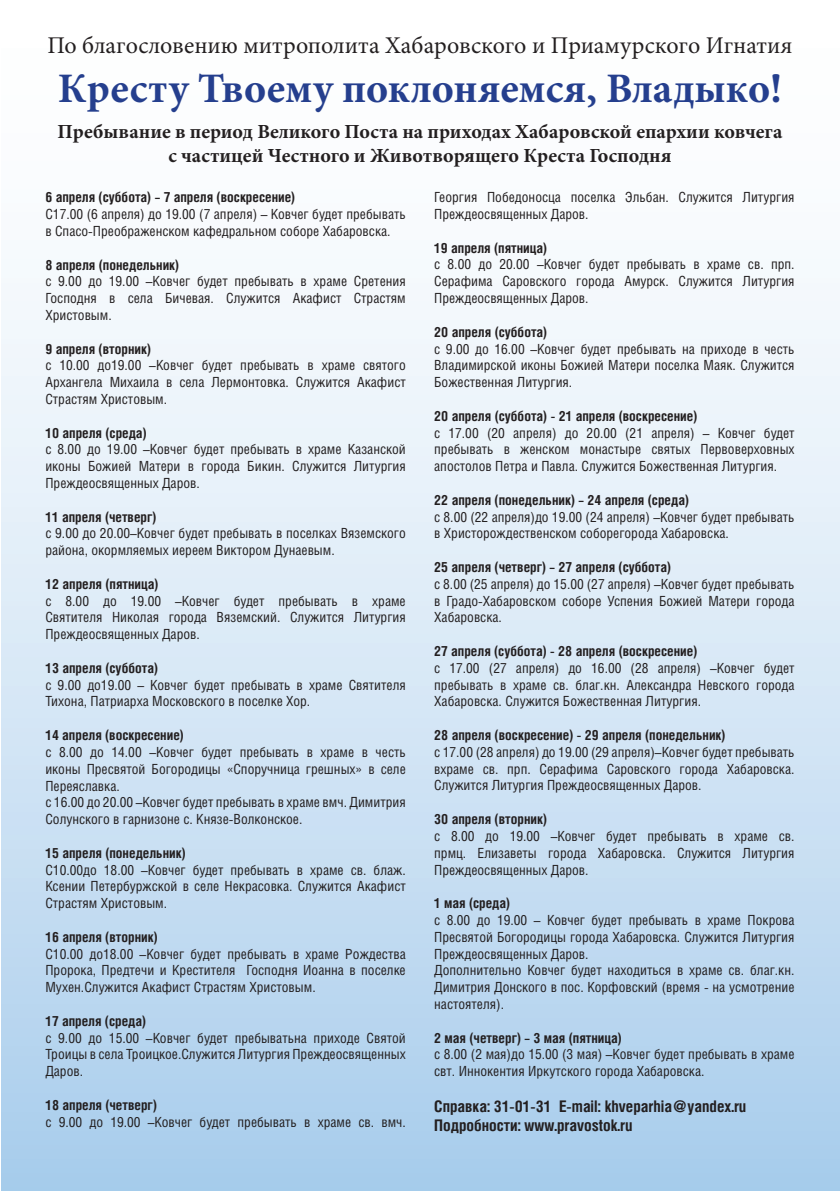
<style>
.page{position:relative;width:840px;height:1191px;background:#fff}
.page>*{position:absolute;margin:0;border:0;box-sizing:border-box;transform-origin:0 0}
.t1{font:700 42px "Minion Pro";color:#253f8e}
.t2{font:24px "Minion Pro";color:#231f20}
.t3{font:700 20px/24px "Minion Pro";color:#231f20;text-align:center}
.t4{font:700 16px/19.2px "Helios Cond C";color:#231f20}
.t5{font:14px/16.8px "Helios Cond C";color:#231f20;text-align:justify}
.t6{font:700 14px "Helios Cond C";color:#231f20}
</style>
<div class="page">
<div style="left:1px;top:1px;width:838px;height:1190px;background:linear-gradient(to bottom,#fff,#adcfed)"></div>
<h2 class="t2" style="left:47px;top:29px;width:746px">По благословению митрополита Хабаровского и Приамурского Игнатия</h2>
<h1 class="t1" style="left:58px;top:59px;width:725px">Кресту Твоему поклоняемся, Владыко!</h1>
<h3 class="t3" style="left:57px;top:120px;width:726px">Пребывание в период Великого Поста на приходах Хабаровской епархии ковчега с частицей Честного и Животворящего Креста Господня</h3>
<p class="t6" style="left:45px;top:189px;width:251px">6 апреля (суббота) – 7 апреля (воскресение)</p>
<p class="t5" style="left:45px;top:205px;width:362px">С17.00 (6 апреля) до 19.00 (7 апреля) – Ковчег будет пребывать в Спасо-Преображенском кафедральном соборе Хабаровска.</p>
<p class="t6" style="left:45px;top:256px;width:135px">8 апреля (понедельник)</p>
<p class="t5" style="left:45px;top:273px;width:361px">с 9.00 до 19.00 –Ковчег будет пребывать в храме Сретения Господня в села Бичевая. Служится Акафист Страстям Христовым.</p>
<p class="t6" style="left:45px;top:340px;width:107px">9 апреля (вторник)</p>
<p class="t5" style="left:45px;top:357px;width:362px">с 10.00 до19.00 –Ковчег будет пребывать в храме святого Архангела Михаила в села Лермонтовка. Служится Акафист Страстям Христовым.</p>
<p class="t6" style="left:45px;top:424px;width:103px">10 апреля (среда)</p>
<p class="t5" style="left:45px;top:441px;width:362px">с 8.00 до 19.00 –Ковчег будет пребывать в храме Казанской иконы Божией Матери в города Бикин. Служится Литургия Преждеосвященных Даров.</p>
<p class="t6" style="left:45px;top:508px;width:113px">11 апреля (четверг)</p>
<p class="t5" style="left:45px;top:525px;width:362px">с 9.00 до 20.00–Ковчег будет пребывать в поселках Вяземского района, окормляемых иереем Виктором Дунаевым.</p>
<p class="t6" style="left:45px;top:575px;width:115px">12 апреля (пятница)</p>
<p class="t5" style="left:45px;top:592px;width:361px">с 8.00 до 19.00 –Ковчег будет пребывать в храме Святителя Николая города Вяземский. Служится Литургия Преждеосвященных Даров.</p>
<p class="t6" style="left:45px;top:659px;width:114px">13 апреля (суббота)</p>
<p class="t5" style="left:45px;top:676px;width:362px">с 9.00 до19.00 – Ковчег будет пребывать в храме Святителя<br>Тихона, Патриарха Московского в поселке Хор.</p>
<p class="t6" style="left:45px;top:726px;width:140px">14 апреля (воскресение)</p>
<p class="t5" style="left:45px;top:743px;width:362px;text-align:left">с 8.00 до 14.00 –Ковчег будет пребывать в храме в честь иконы Пресвятой Богородицы «Споручница грешных» в селе Переяславка.<br>с 16.00 до 20.00 –Ковчег будет пребывать в храме вмч. Димитрия Солунского в гарнизоне с. Князе-Волконское.</p>
<p class="t6" style="left:45px;top:844px;width:142px">15 апреля (понедельник)</p>
<p class="t5" style="left:45px;top:861px;width:362px">С10.00до 18.00 –Ковчег будет пребывать в храме св. блаж.<br>Ксении Петербуржской в селе Некрасовка. Служится Акафист Страстям Христовым.</p>
<p class="t6" style="left:45px;top:928px;width:114px">16 апреля (вторник)</p>
<p class="t5" style="left:45px;top:945px;width:362px">С10.00 до18.00 –Ковчег будет пребывать в храме Рождества Пророка, Предтечи и Крестителя Господня Иоанна в поселке Мухен.Служится Акафист Страстям Христовым.</p>
<p class="t6" style="left:45px;top:1012px;width:102px">17 апреля (среда)</p>
<p class="t5" style="left:45px;top:1029px;width:362px">с 9.00 до 15.00 –Ковчег будет пребыватьна приходе Святой Троицы в села Троицкое.Служится Литургия Преждеосвященных Даров.</p>
<p class="t6" style="left:45px;top:1096px;width:113px">18 апреля (четверг)</p>
<p class="t5" style="left:45px;top:1113px;width:362px">с 9.00 до 19.00 –Ковчег будет пребывать в храме св. вмч.</p>
<p class="t5" style="left:434px;top:189px;width:362px">Георгия Победоносца поселка Эльбан. Служится Литургия<br>Преждеосвященных Даров.</p>
<p class="t6" style="left:434px;top:239px;width:115px">19 апреля (пятница)</p>
<p class="t5" style="left:434px;top:256px;width:362px">с 8.00 до 20.00 –Ковчег будет пребывать в храме св. прп.<br>Серафима Саровского города Амурск. Служится Литургия Преждеосвященных Даров.</p>
<p class="t6" style="left:434px;top:323px;width:115px">20 апреля (суббота)</p>
<p class="t5" style="left:434px;top:340px;width:362px">с 9.00 до 16.00 –Ковчег будет пребывать на приходе в честь Владимирской иконы Божией Матери поселка Маяк. Служится Божественная Литургия.</p>
<p class="t6" style="left:434px;top:407px;width:265px">20 апреля (суббота) - 21 апреля (воскресение)</p>
<p class="t5" style="left:434px;top:424px;width:362px">с 17.00 (20 апреля) до 20.00 (21 апреля) – Ковчег будет пребывать в женском монастыре святых Первоверховных апостолов Петра и Павла. Служится Божественная Литургия.</p>
<p class="t6" style="left:434px;top:491px;width:256px">22 апреля (понедельник) – 24 апреля (среда)</p>
<p class="t5" style="left:434px;top:508px;width:362px">с 8.00 (22 апреля)до 19.00 (24 апреля) –Ковчег будет пребывать в Христорождественском соборегорода Хабаровска.</p>
<p class="t6" style="left:434px;top:558px;width:238px">25 апреля (четверг) – 27 апреля (суббота)</p>
<p class="t5" style="left:434px;top:575px;width:362px">с 8.00 (25 апреля) до 15.00 (27 апреля) –Ковчег будет пребывать в Градо-Хабаровском соборе Успения Божией Матери города Хабаровска.</p>
<p class="t6" style="left:434px;top:642px;width:265px">27 апреля (суббота) - 28 апреля (воскресение)</p>
<p class="t5" style="left:434px;top:659px;width:362px">с 17.00 (27 апреля) до 16.00 (28 апреля) –Ковчег будет пребывать в храме св. благ.кн. Александра Невского города Хабаровска. Служится Божественная Литургия.</p>
<p class="t6" style="left:434px;top:726px;width:293px">28 апреля (воскресение) - 29 апреля (понедельник)</p>
<p class="t5" style="left:434px;top:743px;width:362px">с 17.00 (28 апреля) до 19.00 (29 апреля)–Ковчег будет пребывать вхраме св. прп. Серафима Саровского города Хабаровска.<br>Служится Литургия Преждеосвященных Даров.</p>
<p class="t6" style="left:434px;top:810px;width:114px">30 апреля (вторник)</p>
<p class="t5" style="left:434px;top:827px;width:362px">с 8.00 до 19.00 –Ковчег будет пребывать в храме св. прмц. Елизаветы города Хабаровска. Служится Литургия Преждеосвященных Даров.</p>
<p class="t6" style="left:434px;top:894px;width:78px">1 мая (среда)</p>
<p class="t5" style="left:434px;top:911px;width:361px;text-align:left">с 8.00 до 19.00 – Ковчег будет пребывать в храме Покрова Пресвятой Богородицы города Хабаровска. Служится Литургия Преждеосвященных Даров.<br>Дополнительно Ковчег будет находиться в храме св. благ.кн.<br>Димитрия Донского в пос. Корфовский (время - на усмотрение настоятеля).</p>
<p class="t6" style="left:434px;top:1029px;width:189px">2 мая (четверг) – 3 мая (пятница)</p>
<p class="t5" style="left:434px;top:1045px;width:361px">с 8.00 (2 мая)до 15.00 (3 мая) –Ковчег будет пребывать в храме свт. Иннокентия Иркутского города Хабаровска.</p>
<p class="t4" style="left:434px;top:1096px;width:313px">Справка: 31-01-31 E-mail: khveparhia@yandex.ru<br>Подробности: www.pravostok.ru</p>
</div>
